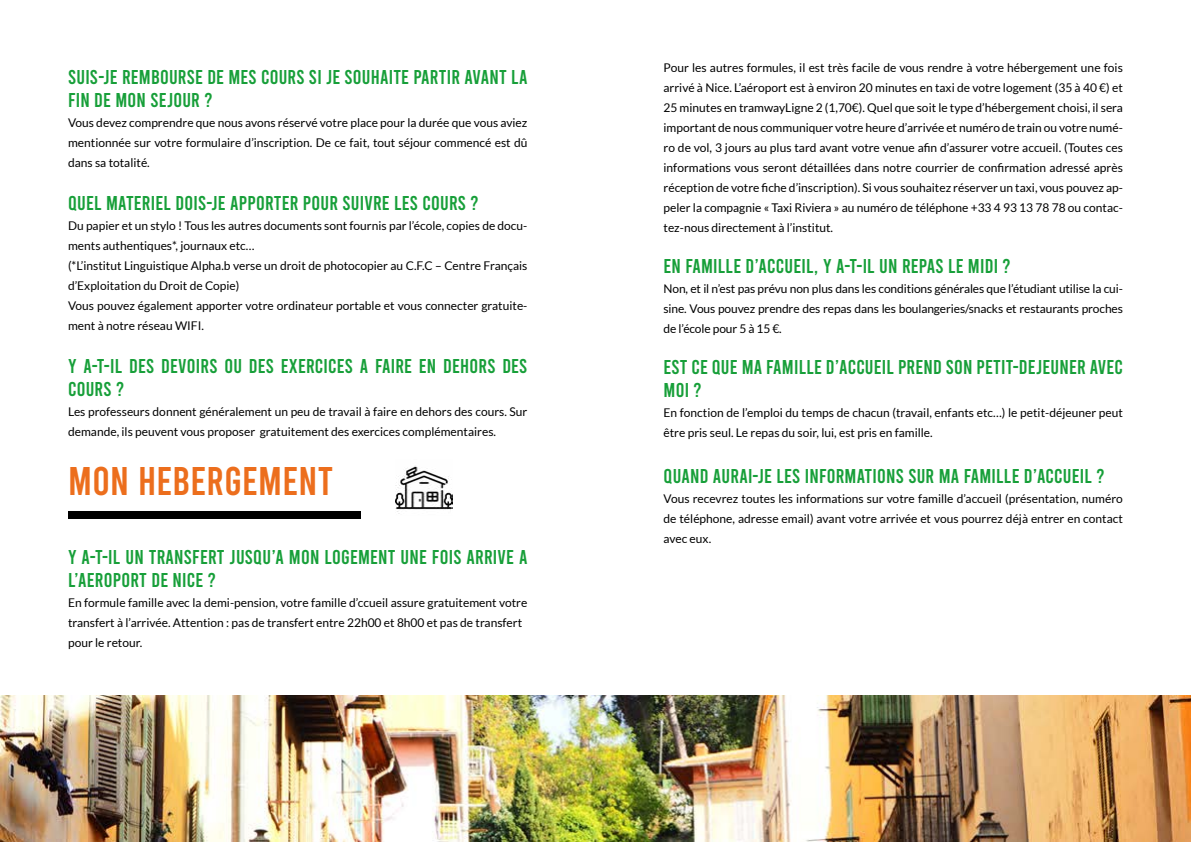
<style>
.page{position:relative;width:1191px;height:842px;background:#fff}
.page>*{position:absolute;margin:0;border:0;box-sizing:border-box;transform-origin:0 0}
.t1{font:40px "Bebas";letter-spacing:.01em;color:#ec6e1d}
.t2{font:20px/23px "Bebas";letter-spacing:.01em;color:#179f39}
.t3{font:12px/20px "Lato";color:#000;text-align:justify}
</style>
<div class="page">
<div style="left:68px;top:512px;width:292px;height:7px;background:#000"></div>
<img style="left:395px;top:466px;width:57px;height:48px">
<img style="left:0;top:696px;width:1191px;height:146px">
<h2 class="t2" style="left:68px;top:65px;width:461px">SUIS-JE REMBOURSE DE MES COURS SI JE SOUHAITE PARTIR AVANT LA<br>FIN DE MON SEJOUR ?</h2>
<p class="t3" style="left:68px;top:112px;width:461px">Vous devez comprendre que nous avons réservé votre place pour la durée que vous aviez mentionnée sur votre formulaire d’inscription. De ce fait, tout séjour commencé est dû dans sa totalité.</p>
<h2 class="t2" style="left:68px;top:191px;width:412px">QUEL MATERIEL DOIS-JE APPORTER POUR SUIVRE LES COURS ?</h2>
<p class="t3" style="left:68px;top:215px;width:461px;text-align:left">Du papier et un stylo ! Tous les autres documents sont fournis par l’école, copies de docu&shy;ments authentiques*, journaux etc…<br>(*L’institut Linguistique Alpha.b verse un droit de photocopier au C.F.C – Centre Français d’Exploitation du Droit de Copie)<br>Vous pouvez également apporter votre ordinateur portable et vous connecter gratuite&shy;ment à notre réseau WIFI.</p>
<h2 class="t2" style="left:68px;top:354px;width:459px">Y A-T-IL DES DEVOIRS OU DES EXERCICES A FAIRE EN DEHORS DES<br>COURS ?</h2>
<p class="t3" style="left:68px;top:401px;width:461px">Les professeurs donnent généralement un peu de travail à faire en dehors des cours. Sur demande, ils peuvent vous proposer gratuitement des exercices complémentaires.</p>
<h1 class="t1" style="left:68px;top:461px;width:267px">MON HEBERGEMENT</h1>
<h2 class="t2" style="left:68px;top:545px;width:461px">Y A-T-IL UN TRANSFERT JUSQU’A MON LOGEMENT UNE FOIS ARRIVE A<br>L’AEROPORT DE NICE ?</h2>
<p class="t3" style="left:68px;top:592px;width:461px;text-align:left">En formule famille avec la demi-pension, votre famille d’ccueil assure gratuitement votre transfert à l’arrivée. Attention : pas de transfert entre 22h00 et 8h00 et pas de transfert pour le retour.</p>
<p class="t3" style="left:663px;top:58px;width:461px">Pour les autres formules, il est très facile de vous rendre à votre hébergement une fois arrivé à Nice. L’aéroport est à environ 20 minutes en taxi de votre logement (35 à 40 €) et 25 minutes en tramwayLigne 2 (1,70€). Quel que soit le type d’hébergement choisi, il sera important de nous communiquer votre heure d’arrivée et numéro de train ou votre numé&shy;ro de vol, 3 jours au plus tard avant votre venue afin d’assurer votre accueil. (Toutes ces informations vous seront détaillées dans notre courrier de confirmation adressé après réception de votre fiche d’inscription). Si vous souhaitez réserver un taxi, vous pouvez ap&shy;peler la compagnie « Taxi Riviera » au numéro de téléphone +33 4 93 13 78 78 ou contac&shy;tez-nous directement à l’institut.</p>
<h2 class="t2" style="left:663px;top:255px;width:348px">EN FAMILLE D’ACCUEIL, Y A-T-IL UN REPAS LE MIDI ?</h2>
<p class="t3" style="left:663px;top:279px;width:461px">Non, et il n’est pas prévu non plus dans les conditions générales que l’étudiant utilise la cui&shy;sine. Vous pouvez prendre des repas dans les boulangeries/snacks et restaurants proches de l’école pour 5 à 15 €.</p>
<h2 class="t2" style="left:663px;top:356px;width:459px">EST CE QUE MA FAMILLE D’ACCUEIL PREND SON PETIT-DEJEUNER AVEC<br>MOI ?</h2>
<p class="t3" style="left:663px;top:403px;width:461px">En fonction de l’emploi du temps de chacun (travail, enfants etc…) le petit-déjeuner peut être pris seul. Le repas du soir, lui, est pris en famille.</p>
<h2 class="t2" style="left:663px;top:465px;width:442px">QUAND AURAI-JE LES INFORMATIONS SUR MA FAMILLE D’ACCUEIL ?</h2>
<p class="t3" style="left:663px;top:489px;width:461px">Vous recevrez toutes les informations sur votre famille d’accueil (présentation, numéro de téléphone, adresse email) avant votre arrivée et vous pourrez déjà entrer en contact avec eux.</p>
</div>
